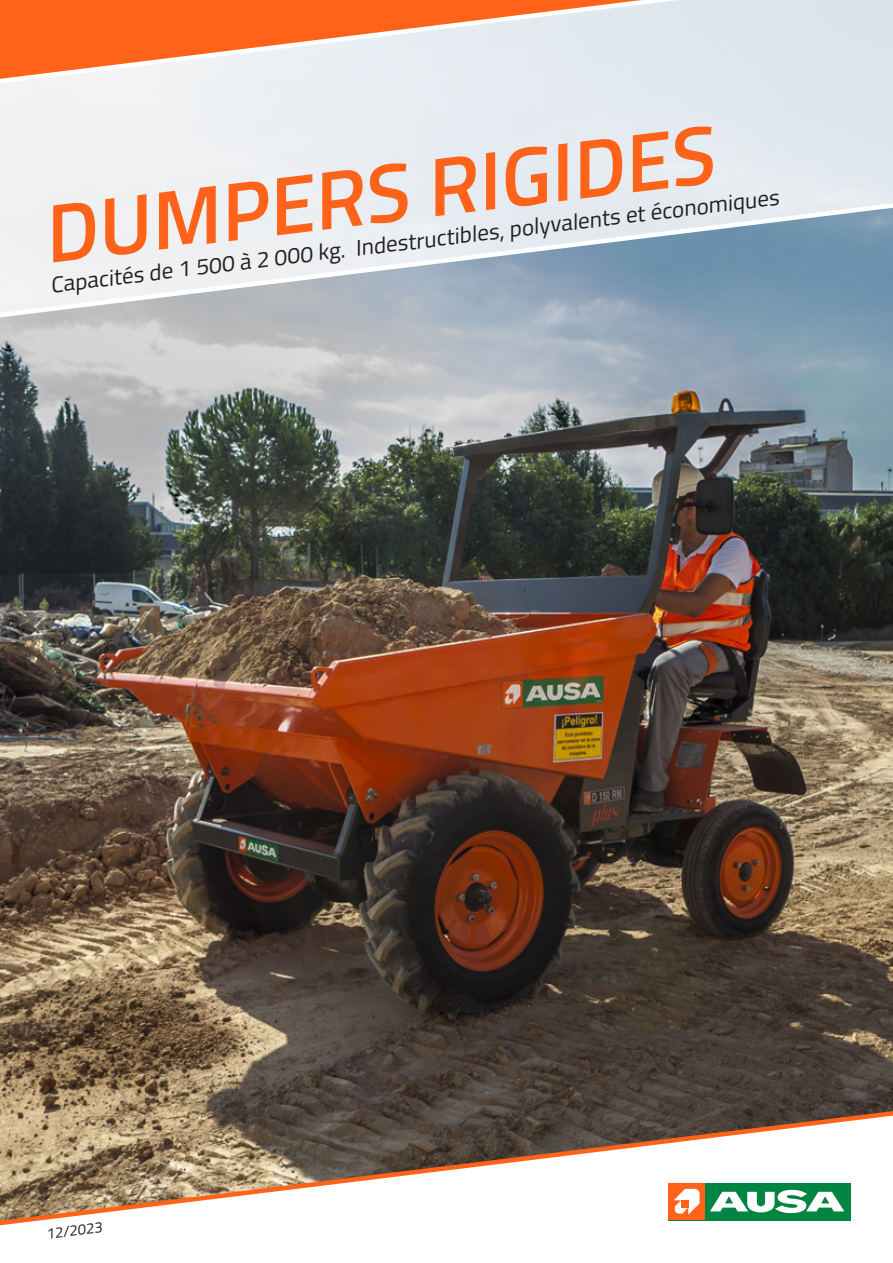
<style>
.page{position:relative;width:893px;height:1263px;background:#fff}
.page>*{position:absolute;margin:0;border:0;box-sizing:border-box;transform-origin:0 0}
.t1{font:600 82.5px "Titillium Web";color:#ff6319}
.t2{font:22.5px "Titillium Web";color:#231f20}
.t3{font:15px "Titillium Web";color:#231f20}
</style>
<div class="page">
<img style="left:0;top:322px;width:893px;height:785px">
<svg style="left:0;top:1107px;width:893px;height:119px"></svg>
<svg style="left:0;top:0;width:893px;height:199px;fill:#e7ecf1"></svg>
<svg style="left:0;top:0;width:844px;height:96px;background:#edc0ac"></svg>
<svg style="left:0;top:199px;width:893px;height:123px"></svg>
<h1 class="t1" style="left:36px;top:174px;width:676px;rotate:-7deg">DUMPERS RIGIDES</h1>
<p class="t2" style="left:48px;top:269px;width:735px;rotate:-7deg">Capacités de 1 500 à 2 000 kg. Indestructibles, polyvalents et économiques</p>
<p class="t3" style="left:45px;top:1222px;width:58px;rotate:-7deg">12/2023</p>
</div>
